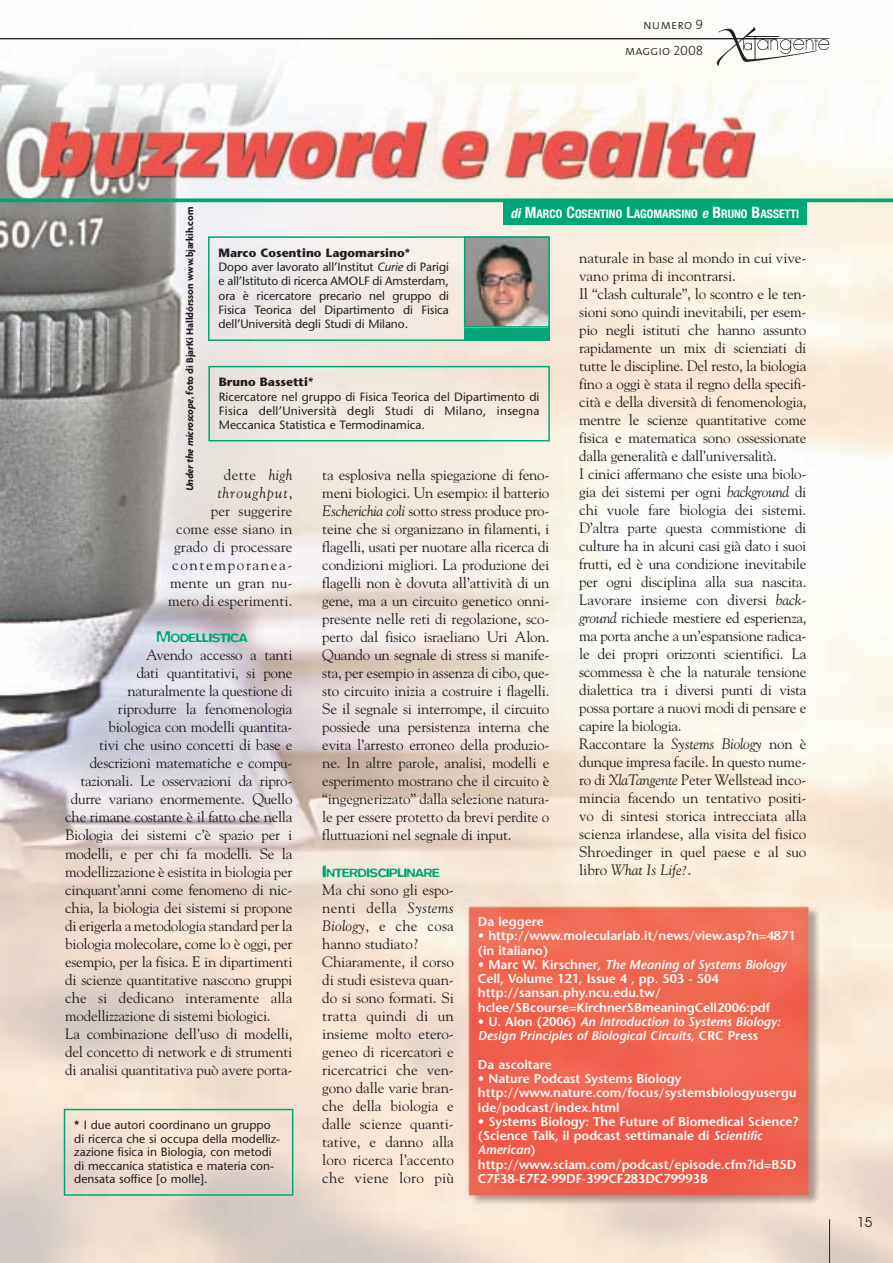
<style>
.page{position:relative;width:893px;height:1263px;background:#fff}
.page>*{position:absolute;margin:0;border:0;box-sizing:border-box;transform-origin:0 0}
.t1{font:15px/18px "Goudy Std";letter-spacing:-.02em;color:#231f20}
.t2{font:15px/18px "Goudy Std";letter-spacing:.005em;color:#231f20;text-align:right}
.t3{font:15px "Goudy Std";color:#231f20}
.t4{font:13.5px/25.5px "The Mix Light Caps";color:#231f20;text-align:right}
.t5{font:13.5px "Avant Garde";color:#231f20}
.t6{font:600 12.75px/14.2px "Stone Sans";color:#fff}
.t7{font:italic 600 12.75px/14.2px "Stone Sans";color:#fff}
.t8{font:500 12.3px "Blur";letter-spacing:-.03em;color:#00a776;scale:1.1 1}
.t9{font:12px/14.2px "Stone Sans";color:#231f20}
.t10{font:700 12px "Stone Sans";color:#231f20}
.t11{font:700 condensed 11.85px "Helvetica Neue";color:#fff}
.t12{font:700 10.5px "Agenda";letter-spacing:-.015em;color:#231f20}
.s1{font-style:italic;font-size:13.5px}
.s2{font-size:15.75px}
.s3{font-style:italic}
.s4{font-weight:700}
.s5{font-size:16.5px}
.s6{font-style:normal}
</style>
<div class="page">
<img style="left:0;top:0;width:893px;height:1263px">
<hr style="left:0;top:38px;width:777px;height:1px;background:#231f20">
<hr style="left:829px;top:1219px;width:1px;height:44px;background:#231f20">
<svg style="left:717px;top:27px;width:113px;height:39px"></svg>
<div style="left:503px;top:202px;width:303px;height:23px;background:#00a776"></div>
<svg style="left:0;top:198px;width:893px;height:4px;background:#1aad81"></svg>
<div style="left:208px;top:366px;width:342px;height:75px;border:2px solid #00a776"></div>
<div style="left:64px;top:1109px;width:229px;height:87px;border:2px solid #00a776"></div>
<div style="left:208px;top:236px;width:342px;height:105px;border:2px solid #00a776"></div>
<img style="left:467px;top:239px;width:80px;height:86px">
<div style="left:464px;top:236px;width:86px;height:92px;border:2px solid #00a776"></div>
<div style="left:464px;top:328px;width:85px;height:12px;background:#00a776"></div>
<p class="t4" style="left:625px;top:13px;width:80px">numero 9 maggio 2008</p>
<p class="t11" style="left:510px;top:209px;width:290px"><span class="s1">di</span> <span class="s2">M</span>ARCO <span class="s2">C</span>OSENTINO <span class="s2">L</span>AGOMARSINO <span class="s1">e</span> <span class="s2">B</span>RUNO <span class="s2">B</span>ASSETTI</p>
<p class="t12" style="left:184px;top:491px;width:286px;rotate:-90deg"><span class="s3">Under the microscope</span>, foto di BjarKi Halldórsson www.bjarkih.com</p>
<p class="t9" style="left:219px;top:247px;width:232px"><span class="s4">Marco Cosentino Lagomarsino*<br></span>Dopo aver lavorato all’Institut <span class="s3">Curie</span> di Parigi e all’Istituto di ricerca AMOLF di Amsterdam, ora è ricercatore precario nel gruppo di Fisica Teorica del Dipartimento di Fisica dell’Università degli Studi di Milano.</p>
<p class="t1" style="left:579px;top:248px;width:229px">naturale in base al mondo in cui vive&shy;vano prima di incontrarsi.<br>Il “clash culturale”, lo scontro e le ten&shy;sioni sono quindi inevitabili, per esem&shy;pio negli istituti che hanno assunto rapidamente un mix di scienziati di tutte le discipline. Del resto, la biologia fino a oggi è stata il regno della specifi&shy;cità e della diversità di fenomenologia, mentre le scienze quantitative come fisica e matematica sono ossessionate dalla generalità e dall’universalità.<br>I cinici affermano che esiste una biolo&shy;gia dei sistemi per ogni <span class="s3">background</span> di chi vuole fare biologia dei sistemi.<br>D’altra parte questa commistione di culture ha in alcuni casi già dato i suoi frutti, ed è una condizione inevitabile per ogni disciplina alla sua nascita.<br>Lavorare insieme con diversi <span class="s3">back&shy;ground</span> richiede mestiere ed esperienza, ma porta anche a un’espansione radica&shy;le dei propri orizzonti scientifici. La scommessa è che la naturale tensione dialettica tra i diversi punti di vista possa portare a nuovi modi di pensare e capire la biologia.<br>Raccontare la <span class="s3">Systems Biology</span> non è dunque impresa facile. In questo nume&shy;ro di <span class="s3">XlaTangente</span> Peter Wellstead inco&shy;mincia facendo un tentativo positi&shy;vo di sintesi storica intrecciata alla scienza irlandese, alla visita del fisico Shroedinger in quel paese e al suo libro <span class="s3">What Is Life?</span>.</p>
<p class="t10" style="left:219px;top:377px;width:96px">Bruno Bassetti*</p>
<p class="t9" style="left:219px;top:390px;width:322px;text-align:justify">Ricercatore nel gruppo di Fisica Teorica del Dipartimento di Fisica dell’Università degli Studi di Milano, insegna Meccanica Statistica e Termodinamica.</p>
<p class="t2" style="left:168px;top:466px;width:126px">dette <span class="s3">high throughput</span>,<br>per suggerire<br>come esse siano in grado di processare contemporanea&shy;mente un gran nu&shy;mero di esperimenti.</p>
<p class="t8" style="left:157px;top:631px;width:84px"><span class="s5">M</span>ODELLISTICA</p>
<p class="t1" style="left:146px;top:646px;width:148px">Avendo accesso a tanti</p>
<p class="t1" style="left:137px;top:664px;width:157px">dati quantitativi, si pone</p>
<p class="t1" style="left:127px;top:682px;width:167px">naturalmente la questione di</p>
<p class="t1" style="left:118px;top:700px;width:176px">riprodurre la fenomenologia</p>
<p class="t1" style="left:109px;top:718px;width:185px">biologica con modelli quantita-</p>
<p class="t1" style="left:99px;top:736px;width:195px">tivi che usino concetti di base e</p>
<p class="t1" style="left:90px;top:754px;width:204px">descrizioni matematiche e compu-</p>
<p class="t1" style="left:80px;top:772px;width:214px">tazionali. Le osservazioni da ripro-</p>
<p class="t1" style="left:71px;top:790px;width:223px">durre variano enormemente. Quello</p>
<p class="t1" style="left:65px;top:808px;width:229px">che rimane costante è il fatto che nella</p>
<p class="t1" style="left:65px;top:826px;width:229px">Biologia dei sistemi c’è spazio per i</p>
<p class="t1" style="left:65px;top:844px;width:229px">modelli, e per chi fa modelli. Se la</p>
<p class="t1" style="left:65px;top:862px;width:229px">modellizzazione è esistita in biologia per</p>
<p class="t1" style="left:65px;top:880px;width:229px">cinquant’anni come fenomeno di nic-</p>
<p class="t1" style="left:65px;top:898px;width:229px">chia, la biologia dei sistemi si propone</p>
<p class="t1" style="left:65px;top:916px;width:229px">di erigerla a metodologia standard per la</p>
<p class="t1" style="left:65px;top:934px;width:229px">biologia molecolare, come lo è oggi, per</p>
<p class="t1" style="left:65px;top:952px;width:229px">esempio, per la fisica. E in dipartimenti</p>
<p class="t1" style="left:65px;top:970px;width:229px">di scienze quantitative nascono gruppi</p>
<p class="t3" style="left:65px;top:988px;width:229px">che si dedicano interamente alla</p>
<p class="t1" style="left:65px;top:1006px;width:207px">modellizzazione di sistemi biologici.</p>
<p class="t1" style="left:65px;top:1024px;width:229px">La combinazione dell’uso di modelli,</p>
<p class="t1" style="left:65px;top:1042px;width:229px">del concetto di network e di strumenti</p>
<p class="t1" style="left:65px;top:1060px;width:229px">di analisi quantitativa può avere porta-</p>
<p class="t1" style="left:322px;top:466px;width:229px;text-align:justify">ta esplosiva nella spiegazione di feno&shy;meni biologici. Un esempio: il batterio <span class="s3">Escherichia coli</span> sotto stress produce pro&shy;teine che si organizzano in filamenti, i flagelli, usati per nuotare alla ricerca di condizioni migliori. La produzione dei flagelli non è dovuta all’attività di un gene, ma a un circuito genetico onni&shy;presente nelle reti di regolazione, sco&shy;perto dal fisico israeliano Uri Alon.<br>Quando un segnale di stress si manife&shy;sta, per esempio in assenza di cibo, que&shy;sto circuito inizia a costruire i flagelli.<br>Se il segnale si interrompe, il circuito possiede una persistenza interna che evita l’arresto erroneo della produzio&shy;ne. In altre parole, analisi, modelli e esperimento mostrano che il circuito è “ingegnerizzato” dalla selezione natura&shy;le per essere protetto da brevi perdite o fluttuazioni nel segnale di input.</p>
<p class="t8" style="left:322px;top:865px;width:108px"><span class="s5">I</span>NTERDISCIPLINARE</p>
<p class="t1" style="left:322px;top:880px;width:133px">Ma chi sono gli espo&shy;nenti della <span class="s3">Systems<br>Biology</span>, e che cosa hanno studiato?<br>Chiaramente, il corso di studi esisteva quan&shy;do si sono formati. Si tratta quindi di un insieme molto etero&shy;geneo di ricercatori e ricercatrici che ven&shy;gono dalle varie bran&shy;che della biologia e dalle scienze quanti&shy;tative, e danno alla loro ricerca l’accento che viene loro più</p>
<p class="t6" style="left:478px;top:916px;width:67px">Da leggere</p>
<p class="t6" style="left:478px;top:930px;width:319px">• http://www.molecularlab.it/news/view.asp?n=4871 (in italiano)</p>
<p class="t6" style="left:478px;top:959px;width:310px">• Marc W. Kirschner, <span class="s3">The Meaning of Systems Biology </span>Cell, Volume 121, Issue 4 , pp. 503 - 504 http://sansan.phy.ncu.edu.tw/ hclee/SBcourse=KirchnerSBmeaningCell2006:pdf</p>
<p class="t7" style="left:478px;top:1016px;width:304px"><span class="s6">• U. Alon (2006)</span> An Introduction to Systems Biology:<br>Design Principles of Biological Circuits<span class="s6">, CRC Press</span></p>
<p class="t6" style="left:478px;top:1058px;width:75px">Da ascoltare</p>
<p class="t6" style="left:478px;top:1073px;width:320px">• Nature Podcast Systems Biology http://www.nature.com/focus/systemsbiologyusergu ide/podcast/index.html</p>
<p class="t6" style="left:478px;top:1115px;width:322px">• Systems Biology: The Future of Biomedical Science? (Science Talk, il podcast settimanale di <span class="s3">Scientific American</span>) http://www.sciam.com/podcast/episode.cfm?id=B5D C7F38-E7F2-99DF-399CF283DC79993B</p>
<p class="t9" style="left:74px;top:1119px;width:207px;line-height:13.5px"><span class="s4">*</span> I due autori coordinano un gruppo di ricerca che si occupa della modelliz&shy;zazione fisica in Biologia, con metodi di meccanica statistica e materia con&shy;densata soffice [o molle].</p>
<p class="t5" style="left:857px;top:1217px;width:16px">15</p>
</div>
